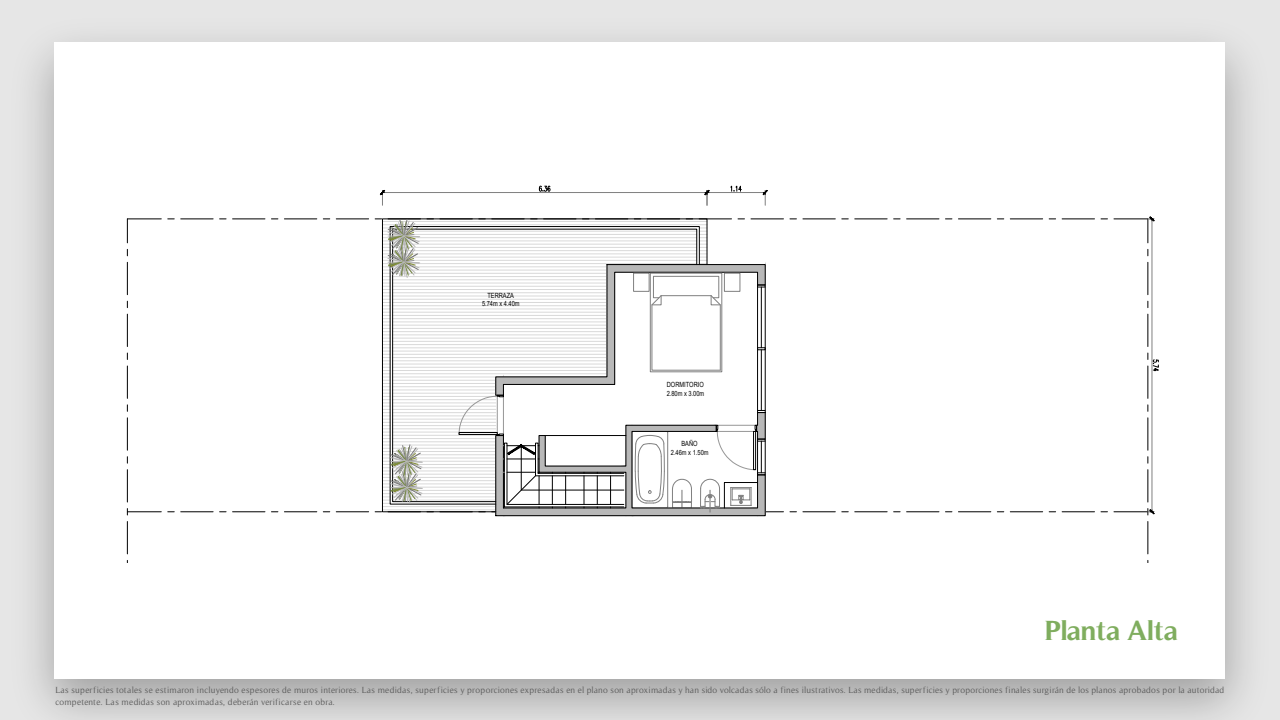
<style>
.page{position:relative;width:1280px;height:720px;background:#fff}
.page>*{position:absolute;margin:0;border:0;box-sizing:border-box;transform-origin:0 0}
.t1{font:700 28px "Timeless";letter-spacing:-.02em;color:#7fad5e}
.t2{font:9px/12px "Timeless";letter-spacing:.025em;color:#595959}
.t3{font:7.1px/8.5px "Arial";color:#000;text-align:center;scale:.8 1}
</style>
<div class="page">
<hr style="left:127px;top:511px;width:34px;height:1px;background:#000">
<hr style="left:181px;top:511px;width:32px;height:1px;background:#000">
<hr style="left:233px;top:511px;width:32px;height:1px;background:#000">
<hr style="left:284px;top:511px;width:33px;height:1px;background:#000">
<hr style="left:336px;top:511px;width:33px;height:1px;background:#000">
<hr style="left:751px;top:511px;width:32px;height:1px;background:#000">
<hr style="left:803px;top:511px;width:32px;height:1px;background:#000">
<hr style="left:855px;top:511px;width:32px;height:1px;background:#000">
<hr style="left:907px;top:511px;width:32px;height:1px;background:#000">
<hr style="left:958px;top:511px;width:33px;height:1px;background:#000">
<hr style="left:1010px;top:511px;width:33px;height:1px;background:#000">
<hr style="left:1062px;top:511px;width:33px;height:1px;background:#000">
<hr style="left:1114px;top:511px;width:34px;height:1px;background:#000">
<hr style="left:127px;top:219px;width:34px;height:1px;background:#000">
<hr style="left:181px;top:219px;width:32px;height:1px;background:#000">
<hr style="left:233px;top:219px;width:32px;height:1px;background:#000">
<hr style="left:284px;top:219px;width:33px;height:1px;background:#000">
<hr style="left:336px;top:219px;width:33px;height:1px;background:#000">
<hr style="left:699px;top:219px;width:33px;height:1px;background:#000">
<hr style="left:751px;top:219px;width:32px;height:1px;background:#000">
<hr style="left:803px;top:219px;width:32px;height:1px;background:#000">
<hr style="left:855px;top:219px;width:32px;height:1px;background:#000">
<hr style="left:907px;top:219px;width:32px;height:1px;background:#000">
<hr style="left:958px;top:219px;width:33px;height:1px;background:#000">
<hr style="left:1010px;top:219px;width:33px;height:1px;background:#000">
<hr style="left:1062px;top:219px;width:33px;height:1px;background:#000">
<hr style="left:1114px;top:219px;width:34px;height:1px;background:#000">
<svg style="left:127px;top:219px;width:1px;height:24px"></svg>
<hr style="left:127px;top:262px;width:1px;height:33px;background:#000">
<hr style="left:127px;top:314px;width:1px;height:33px;background:#000">
<hr style="left:127px;top:366px;width:1px;height:32px;background:#000">
<hr style="left:127px;top:418px;width:1px;height:32px;background:#000">
<hr style="left:127px;top:470px;width:1px;height:32px;background:#000">
<hr style="left:127px;top:522px;width:1px;height:32px;background:#000">
<hr style="left:1148px;top:262px;width:1px;height:33px;background:#000">
<hr style="left:1148px;top:314px;width:1px;height:33px;background:#000">
<hr style="left:1148px;top:366px;width:1px;height:32px;background:#000">
<hr style="left:1148px;top:418px;width:1px;height:32px;background:#000">
<hr style="left:1148px;top:470px;width:1px;height:32px;background:#000">
<hr style="left:1148px;top:522px;width:1px;height:32px;background:#000">
<svg style="left:382px;top:219px;width:325px;height:293px"></svg>
<svg style="left:433px;top:229px;width:26px;height:273px"></svg>
<hr style="left:709px;top:192px;width:54px;height:1px;background:#808080">
<svg style="left:763px;top:190px;width:5px;height:15px"></svg>
<svg style="left:730px;top:185px;width:12px;height:7px"></svg>
<hr style="left:384px;top:192px;width:321px;height:1px;background:#808080">
<svg style="left:380px;top:190px;width:5px;height:15px"></svg>
<svg style="left:704px;top:190px;width:6px;height:15px"></svg>
<svg style="left:539px;top:186px;width:12px;height:6px"></svg>
<svg style="left:375px;top:219px;width:58px;height:285px"></svg>
<svg style="left:459px;top:228px;width:307px;height:288px"></svg>
<hr style="left:1152px;top:221px;width:1px;height:289px;background:#808080">
<svg style="left:1148px;top:509px;width:7px;height:6px"></svg>
<svg style="left:1148px;top:216px;width:7px;height:27px"></svg>
<svg style="left:1148px;top:353px;width:11px;height:18px"></svg>
<p class="t3" style="left:482px;top:291px;width:49px">TERRAZA<br>5.74m x 4.40m</p>
<p class="t3" style="left:667px;top:381px;width:49px;text-align:left">DORMITORIO<br>2.80m x 3.00m</p>
<p class="t3" style="left:671px;top:440px;width:49px">BAÑO<br>2.46m x 1.50m</p>
<h1 class="t1" style="left:1045px;top:614px;width:135px">Planta Alta</h1>
<p class="t2" style="left:55px;top:684px;width:1170px">Las superficies totales se estimaron incluyendo espesores de muros interiores. Las medidas, superficies y proporciones expresadas en el plano son aproximadas y han sido volcadas sólo a fines ilustrativos. Las medidas, superficies y proporciones finales surgirán de los planos aprobados por la autoridad competente. Las medidas son aproximadas, deberán verificarse en obra.</p>
</div>
